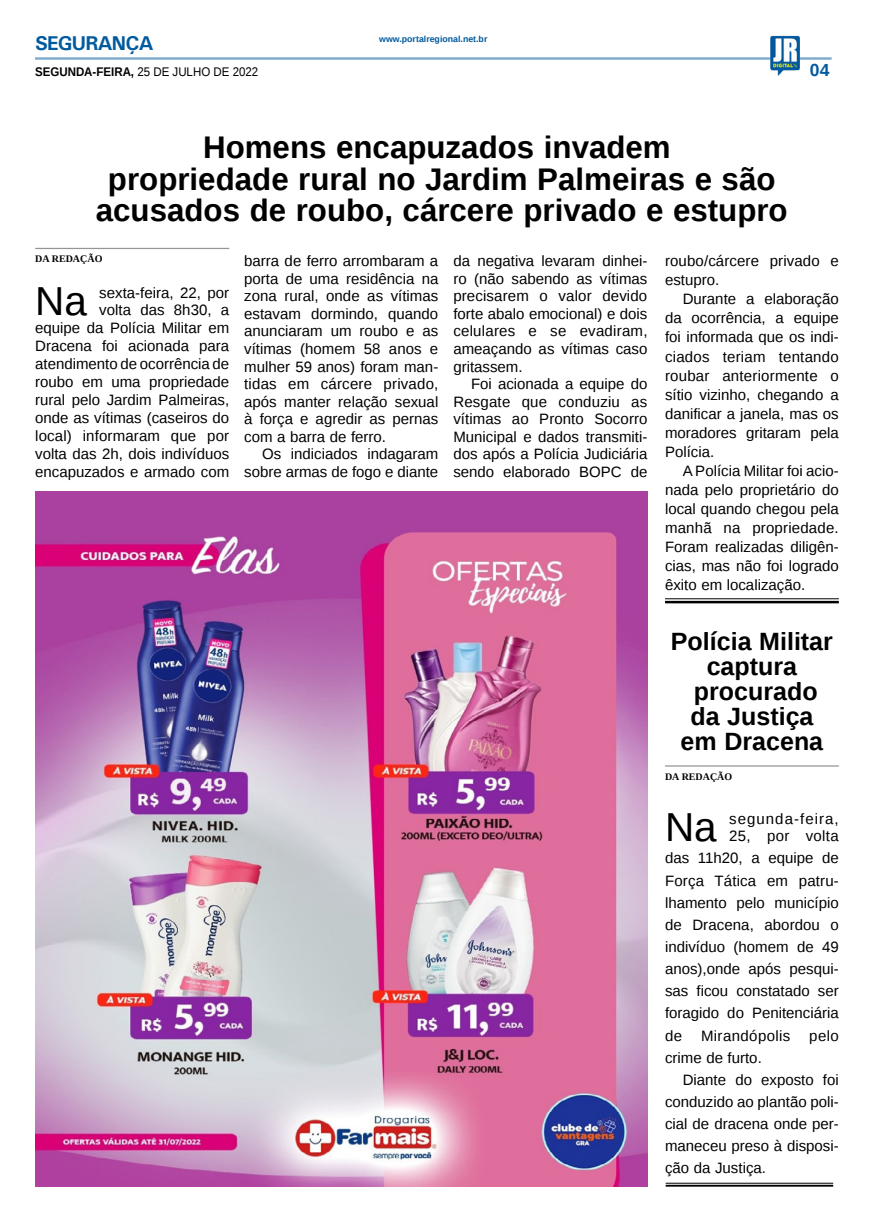
<style>
.page{position:relative;width:869px;height:1223px;background:#fff}
.page>*{position:absolute;margin:0;border:0;box-sizing:border-box;transform-origin:0 0}
.MATÉRIA{font:40.38px "Liberation Sans";color:#000}
.TÍTULO{font:700 31.25px "Liberation Sans";color:#000}
.TÍTULO-2{font:700 25px/25px "Liberation Sans";color:#000;text-align:center}
.TITULO_PG{font:700 20px "Univers";letter-spacing:-.04em;color:#005a9e}
.TÍTULO-3{font:700 17.5px "Liberation Sans";color:#005a9e}
.MATÉRIA-2{font:15px/17.6px "Liberation Sans";color:#000;text-align:justify}
.MATÉRIA-3{font:15px/17.5px "Liberation Sans";letter-spacing:.07em;color:#000}
.MATÉRIA-4{font:15px "Liberation Sans";letter-spacing:.025em;color:#000}
.DATA_PG{font:12.5px "Liberation Sans";color:#000;scale:.92 1}
.CRÉDITO_NOME{font:700 10px "Liberation Serif";color:#000}
.DATA_PG-2{font:700 8.75px "Liberation Sans";color:#005a9e}
.s1{font-weight:700}
</style>
<div class="page">
<hr style="left:35px;top:57px;width:796px;height:3px;background:#005a9e">
<img style="left:769px;top:36px;width:30px;height:40px">
<img style="left:35px;top:491px;width:612px;height:695px">
<hr style="left:665px;top:1182px;width:167px;height:1px;background:#000">
<hr style="left:665px;top:1184px;width:167px;height:2px;background:#000">
<hr style="left:35px;top:248px;width:194px;height:1px;background:#939598">
<hr style="left:664px;top:598px;width:174px;height:1px;background:#000">
<hr style="left:664px;top:601px;width:174px;height:2px;background:#000">
<hr style="left:664px;top:765px;width:174px;height:1px;background:#939598">
<p class="TITULO_PG" style="left:35px;top:31px;width:120px">SEGURANÇA</p>
<p class="DATA_PG" style="left:35px;top:65px;width:244px"><span class="s1">SEGUNDA-FEIRA,</span> 25 DE JULHO DE 2022</p>
<p class="DATA_PG-2" style="left:379px;top:33px;width:110px">www.portalregional.net.br</p>
<p class="TÍTULO-3" style="left:809px;top:58px;width:21px">04</p>
<p class="TÍTULO" style="left:203px;top:126px;width:469px">Homens encapuzados invadem</p>
<p class="TÍTULO" style="left:108px;top:157px;width:668px">propriedade rural no Jardim Palmeiras e são</p>
<p class="TÍTULO" style="left:96px;top:189px;width:693px">acusados de roubo, cárcere privado e estupro</p>
<p class="CRÉDITO_NOME" style="left:35px;top:252px;width:69px">DA REDAÇÃO</p>
<p class="MATÉRIA" style="left:35px;top:279px;width:53px">Na</p>
<p class="MATÉRIA-2" style="left:664px;top:252px;width:175px;line-height:19.1px">roubo/cárcere privado e estupro.</p>
<p class="MATÉRIA-2" style="left:664px;top:290px;width:175px;line-height:19.1px;text-indent:18px">Durante a elaboração da ocorrência, a equipe foi informada que os indi&shy;ciados teriam tentando roubar anteriormente o sítio vizinho, chegando a danificar a janela, mas os moradores gritaram pela Polícia.</p>
<p class="MATÉRIA-2" style="left:664px;top:462px;width:175px;line-height:19.1px;text-indent:18px">A Polícia Militar foi acio&shy;nada pelo proprietário do local quando chegou pela manhã na propriedade.<br>Foram realizadas diligên&shy;cias, mas não foi logrado êxito em localização.</p>
<p class="TÍTULO-2" style="left:670px;top:628px;width:163px">Polícia Militar captura</p>
<p class="TÍTULO-2" style="left:680px;top:678px;width:144px">procurado da Justiça em Dracena</p>
<p class="CRÉDITO_NOME" style="left:664px;top:769px;width:69px">DA REDAÇÃO</p>
<p class="MATÉRIA" style="left:664px;top:804px;width:53px">Na</p>
<p class="MATÉRIA-3" style="left:728px;top:810px;width:111px">segunda-feira,<br>25, por volta</p>
<p class="MATÉRIA-2" style="left:664px;top:847px;width:175px;line-height:22.1px">das 11h20, a equipe de Força Tática em patru&shy;lhamento pelo município de Dracena, abordou o indivíduo (homem de 49 anos),onde após pesqui&shy;sas ficou constatado ser foragido do Penitenciária de</p>
<p class="MATÉRIA-2" style="left:244px;top:253px;width:195px">barra de ferro arrombaram a porta de uma residência na zona rural, onde as vítimas estavam dormindo, quando anunciaram um roubo e as vítimas (homem 58 anos e mulher 59 anos) foram man&shy;tidas em cárcere privado, após manter relação sexual à força e agredir as pernas com a barra de ferro.</p>
<p class="MATÉRIA-2" style="left:244px;top:446px;width:195px;text-align:right">Os indiciados indagaram sobre armas de fogo e diante</p>
<p class="MATÉRIA-2" style="left:453px;top:253px;width:195px">da negativa levaram dinhei&shy;ro (não sabendo as vítimas precisarem o valor devido forte abalo emocional) e dois celulares e se evadiram, ameaçando as vítimas caso gritassem.</p>
<p class="MATÉRIA-2" style="left:453px;top:376px;width:195px;text-indent:18px">Foi acionada a equipe do Resgate que conduziu as vítimas ao Pronto Socorro Municipal e dados transmiti&shy;dos após a Polícia Judiciária sendo elaborado BOPC de</p>
<p class="MATÉRIA-2" style="left:35px;top:284px;width:195px;text-align:right">sexta-feira, 22, por<br>volta das 8h30, a<br>equipe da Polícia Militar em<br>Dracena foi acionada para atendimento de ocorrência de roubo em uma propriedade rural pelo Jardim Palmeiras, onde as vítimas (caseiros do local) informaram que por volta das 2h, dois indivíduos encapuzados e armado com</p>
<p class="MATÉRIA-4" style="left:700px;top:1026px;width:91px">Mirandópolis</p>
<p class="MATÉRIA-2" style="left:809px;top:1027px;width:31px">pelo</p>
<p class="MATÉRIA-2" style="left:664px;top:1049px;width:98px">crime de furto.</p>
<p class="MATÉRIA-2" style="left:664px;top:1069px;width:175px;line-height:22.1px;text-indent:18px">Diante do exposto foi conduzido ao plantão poli&shy;cial de dracena onde per&shy;maneceu preso à disposi&shy;ção da Justiça.</p>
</div>
